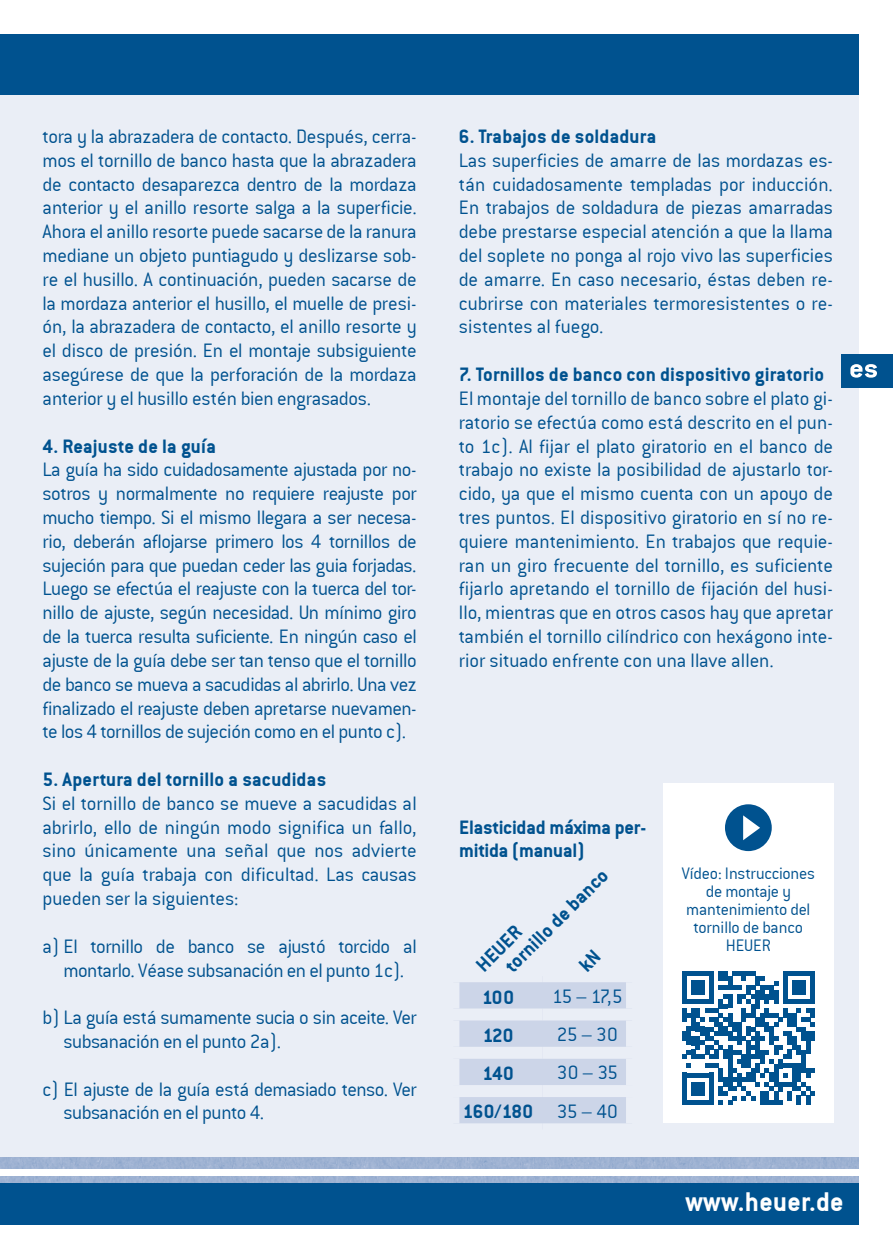
<style>
.page{position:relative;width:893px;height:1259px;background:#fff}
.page>*{position:absolute;margin:0;border:0;box-sizing:border-box;transform-origin:0 0}
.t1{font:29.1px "Conduit ITCTT Bold";letter-spacing:.01em;color:#fff}
.t2{font:21.3px "Conduit ITCTT Bold";color:#00528f}
.t3{font:21px/23.7px "Conduit ITCTT Light";letter-spacing:-.01em;color:#00528f;text-align:justify}
.t4{font:21px "Conduit ITCTT Bold";letter-spacing:.01em;color:#00528f}
.t5{font:21px/23.7px "Conduit ITCTT Bold";letter-spacing:-.01em;color:#00528f}
.t6{font:18px/18px "Conduit ITCTT Light";letter-spacing:-.015em;color:#00528f;text-align:center}
.s1{font-family:"Conduit ITCTT Light"}
</style>
<div class="page">
<div style="left:0;top:34px;width:859px;height:1191px;background:#eaeef6"></div>
<div style="left:0;top:1182px;width:859px;height:43px;background:#00528f"></div>
<img style="left:0;top:1157px;width:859px;height:25px">
<div style="left:0;top:1170px;width:859px;height:6px;background:#fff"></div>
<div style="left:0;top:34px;width:859px;height:60px;background:#00528f"></div>
<div style="left:842px;top:354px;width:51px;height:33px;background:#00528f"></div>
<svg style="left:850px;top:364px;width:27px;height:14px"></svg>
<div style="left:663px;top:783px;width:170px;height:340px;background:#fff"></div>
<svg style="left:682px;top:971px;width:133px;height:134px"></svg>
<div style="left:726px;top:806px;width:44px;height:43px;background:#00528f;border-radius:50%"></div>
<div style="left:725px;top:804px;width:47px;height:47px;border:3px solid #00528f;border-radius:50%"></div>
<svg style="left:743px;top:815px;width:17px;height:25px"></svg>
<svg style="left:459px;top:982px;width:167px;height:142px"></svg>
<p class="t3" style="left:43px;top:124px;width:376px">tora y la abrazadera de contacto. Después, cerra&shy;mos el tornillo de banco hasta que la abrazadera de contacto desaparezca dentro de la mordaza anterior y el anillo resorte salga a la superficie.<br>Ahora el anillo resorte puede sacarse de la ranura mediane un objeto puntiagudo y deslizarse sob&shy;re el husillo. A continuación, pueden sacarse de la mordaza anterior el husillo, el muelle de presi&shy;ón, la abrazadera de contacto, el anillo resorte y el disco de presión. En el montaje subsiguiente asegúrese de que la perforación de la mordaza anterior y el husillo estén bien engrasados.</p>
<p class="t4" style="left:43px;top:434px;width:175px">4. Reajuste de la guía</p>
<p class="t3" style="left:43px;top:458px;width:376px">La guía ha sido cuidadosamente ajustada por no&shy;sotros y normalmente no requiere reajuste por mucho tiempo. Si el mismo llegara a ser necesa&shy;rio, deberán aflojarse primero los 4 tornillos de sujeción para que puedan ceder las guia forjadas.<br>Luego se efectúa el reajuste con la tuerca del tor&shy;nillo de ajuste, según necesidad. Un mínimo giro de la tuerca resulta suficiente. En ningún caso el ajuste de la guía debe ser tan tenso que el tornillo de banco se mueva a sacudidas al abrirlo. Una vez finalizado el reajuste deben apretarse nuevamen&shy;te los 4 tornillos de sujeción como en el punto c).</p>
<p class="t4" style="left:43px;top:767px;width:285px">5. Apertura del tornillo a sacudidas</p>
<p class="t3" style="left:43px;top:791px;width:376px">Si el tornillo de banco se mueve a sacudidas al abrirlo, ello de ningún modo significa un fallo, sino únicamente una señal que nos advierte que la guía trabaja con dificultad. Las causas pueden ser la siguientes:</p>
<p class="t3" style="left:43px;top:934px;width:376px;text-align:center">a) El tornillo de banco se ajustó torcido al montarlo. Véase subsanación en el punto 1c).</p>
<p class="t3" style="left:64px;top:1006px;width:355px;text-indent:-21px">b) La guía está sumamente sucia o sin aceite. Ver subsanación en el punto 2a).</p>
<p class="t3" style="left:64px;top:1077px;width:355px;text-indent:-21px">c) El ajuste de la guía está demasiado tenso. Ver subsanación en el punto 4.</p>
<p class="t4" style="left:459px;top:124px;width:199px">6. Trabajos de soldadura</p>
<p class="t3" style="left:459px;top:148px;width:376px">Las superficies de amarre de las mordazas es&shy;tán cuidadosamente templadas por inducción.<br>En trabajos de soldadura de piezas amarradas debe prestarse especial atención a que la llama del soplete no ponga al rojo vivo las superficies de amarre. En caso necesario, éstas deben re&shy;cubrirse con materiales termoresistentes o re&shy;sistentes al fuego.</p>
<p class="t4" style="left:459px;top:362px;width:367px">7. Tornillos de banco con dispositivo giratorio</p>
<p class="t3" style="left:459px;top:386px;width:376px">El montaje del tornillo de banco sobre el plato gi&shy;ratorio se efectúa como está descrito en el pun&shy;to 1c). Al fijar el plato giratorio en el banco de trabajo no existe la posibilidad de ajustarlo tor&shy;cido, ya que el mismo cuenta con un apoyo de tres puntos. El dispositivo giratorio en sí no re&shy;quiere mantenimiento. En trabajos que requie&shy;ran un giro frecuente del tornillo, es suficiente fijarlo apretando el tornillo de fijación del husi&shy;llo, mientras que en otros casos hay que apretar también el tornillo cilíndrico con hexágono inte&shy;rior situado enfrente con una llave allen.</p>
<p class="t5" style="left:459px;top:815px;width:189px">Elasticidad máxima per&shy;mitida (manual)</p>
<p class="t2" style="left:499px;top:960px;width:138px;rotate:-45deg">tornillo de banco</p>
<p class="t2" style="left:470px;top:959px;width:57px;rotate:-45deg">HEUER</p>
<p class="t4" style="left:482px;top:984px;width:33px">100</p>
<p class="t3" style="left:552px;top:984px;width:72px">15 – 17,5</p>
<p class="t4" style="left:483px;top:1023px;width:32px">120</p>
<p class="t3" style="left:557px;top:1022px;width:63px">25 – 30</p>
<p class="t4" style="left:482px;top:1061px;width:33px">140</p>
<p class="t3" style="left:557px;top:1061px;width:63px">30 – 35</p>
<p class="t4" style="left:463px;top:1099px;width:156px">160/180 <span class="s1">35 – 40</span></p>
<p class="t6" style="left:682px;top:864px;width:135px">Vídeo: Instrucciones de montaje y mantenimiento del tornillo de banco<br>HEUER</p>
<h1 class="t1" style="left:685px;top:1185px;width:160px">www.heuer.de</h1>
</div>
